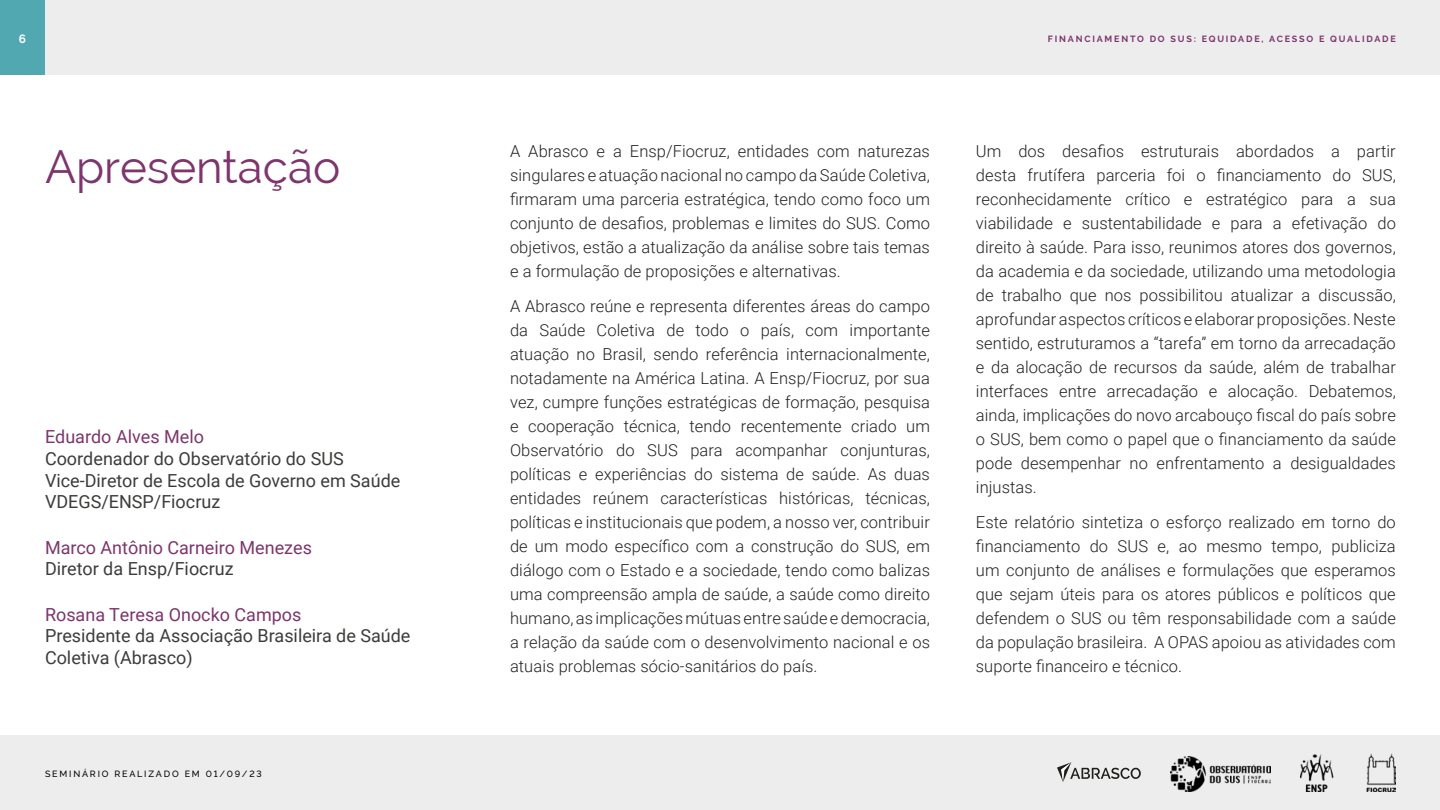
<style>
.page{position:relative;width:1440px;height:810px;background:#fff}
.page>*{position:absolute;margin:0;border:0;box-sizing:border-box;transform-origin:0 0}
.t1{font:45.75px "Raleway";color:#7c356d}
.t2{font:18px/21.6px "Roboto";color:#3c3c3b}
.t3{font:18px "Roboto";color:#7c356d}
.t4{font:300 16.5px/24px "Roboto";letter-spacing:.005em;color:#222;text-align:justify}
.t5{font:700 12px "Raleway";color:#fff}
.t6{font:700 9px "Raleway";letter-spacing:.2em;color:#7c356d}
.t7{font:500 9px "Raleway";letter-spacing:.2em;color:#000}
</style>
<div class="page">
<div style="left:0;top:735px;width:1440px;height:75px;background:#eeeded"></div>
<div style="left:0;top:0;width:1440px;height:75px;background:#eeeded"></div>
<img style="left:1366px;top:753px;width:30px;height:38px">
<img style="left:1300px;top:754px;width:34px;height:37px">
<svg style="left:1057px;top:762px;width:84px;height:20px"></svg>
<img style="left:1171px;top:756px;width:99px;height:35px">
<div style="left:0;top:0;width:45px;height:75px;background:#51a8b1"></div>
<p class="t5" style="left:19px;top:32px;width:9px">6</p>
<h1 class="t1" style="left:45px;top:140px;width:297px">Apresentação</h1>
<p class="t3" style="left:45px;top:424px;width:161px">Eduardo Alves Melo</p>
<p class="t2" style="left:45px;top:447px;width:357px">Coordenador do Observatório do SUS<br>Vice-Diretor de Escola de Governo em Saúde<br>VDEGS/ENSP/Fiocruz</p>
<p class="t3" style="left:45px;top:535px;width:268px">Marco Antônio Carneiro Menezes</p>
<p class="t2" style="left:45px;top:557px;width:190px">Diretor da Ensp/Fiocruz</p>
<p class="t3" style="left:45px;top:602px;width:258px">Rosana Teresa Onocko Campos</p>
<p class="t2" style="left:45px;top:624px;width:367px">Presidente da Associação Brasileira de Saúde<br>Coletiva (Abrasco)</p>
<p class="t7" style="left:45px;top:768px;width:218px">SEMINÁRIO REALIZADO EM 01/09/23</p>
<p class="t4" style="left:510px;top:138px;width:421px">A Abrasco e a Ensp/Fiocruz, entidades com naturezas singulares e atuação nacional no campo da Saúde Coletiva, firmaram uma parceria estratégica, tendo como foco um conjunto de desafios, problemas e limites do SUS. Como objetivos, estão a atualização da análise sobre tais temas e a formulação de proposições e alternativas.</p>
<p class="t4" style="left:510px;top:294px;width:422px">A Abrasco reúne e representa diferentes áreas do campo da Saúde Coletiva de todo o país, com importante atuação no Brasil, sendo referência internacionalmente, notadamente na América Latina. A Ensp/Fiocruz, por sua vez, cumpre funções estratégicas de formação, pesquisa e cooperação técnica, tendo recentemente criado um Observatório do SUS para acompanhar conjunturas, políticas e experiências do sistema de saúde. As duas entidades reúnem características históricas, técnicas, políticas e institucionais que podem, a nosso ver, contribuir de um modo específico com a construção do SUS, em diálogo com o Estado e a sociedade, tendo como balizas uma compreensão ampla de saúde, a saúde como direito humano, as implicações mútuas entre saúde e democracia, a relação da saúde com o desenvolvimento nacional e os atuais problemas sócio-sanitários do país.</p>
<p class="t6" style="left:1048px;top:33px;width:349px">FINANCIAMENTO DO SUS: EQUIDADE, ACESSO E QUALIDADE</p>
<p class="t4" style="left:976px;top:138px;width:422px">Um dos desafios estruturais abordados a partir desta frutífera parceria foi o financiamento do SUS, reconhecidamente crítico e estratégico para a sua viabilidade e sustentabilidade e para a efetivação do direito à saúde. Para isso, reunimos atores dos governos, da academia e da sociedade, utilizando uma metodologia de trabalho que nos possibilitou atualizar a discussão, aprofundar aspectos críticos e elaborar proposições. Neste sentido, estruturamos a “tarefa” em torno da arrecadação e da alocação de recursos da saúde, além de trabalhar interfaces entre arrecadação e alocação. Debatemos, ainda, implicações do novo arcabouço fiscal do país sobre o SUS, bem como o papel que o financiamento da saúde pode desempenhar no enfrentamento a desigualdades injustas.</p>
<p class="t4" style="left:976px;top:510px;width:422px">Este relatório sintetiza o esforço realizado em torno do financiamento do SUS e, ao mesmo tempo, publiciza um conjunto de análises e formulações que esperamos que sejam úteis para os atores públicos e políticos que defendem o SUS ou têm responsabilidade com a saúde da população brasileira. A OPAS apoiou as atividades com suporte financeiro e técnico.</p>
</div>
